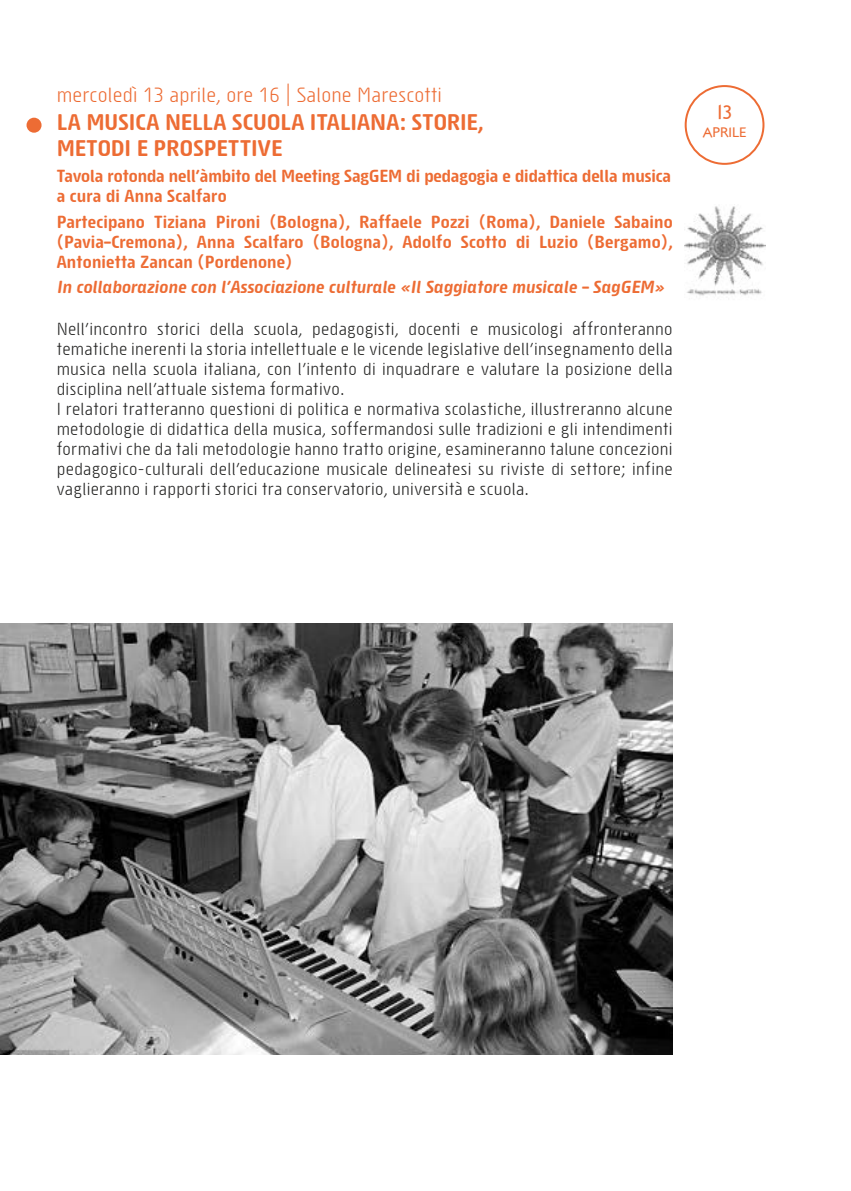
<style>
.page{position:relative;width:851px;height:1191px;background:#fff}
.page>*{position:absolute;margin:0;border:0;box-sizing:border-box;transform-origin:0 0}
.t1{font:700 22px/26px "Sys";letter-spacing:.005em;color:#ed6c34}
.t2{font:20px "Sys";letter-spacing:.01em;color:#ed6c34}
.t3{font:20px "London Between";color:#ed6c34}
.t4{font:17px/20px "Sys";letter-spacing:.015em;color:#222221}
.t5{font:700 17px/20px "Sys";letter-spacing:-.005em;color:#ed6c34}
.t6{font:italic 700 17px "Sys";letter-spacing:.01em;color:#ed6c34}
.t7{font:14px "London Between";color:#ed6c34}
</style>
<div class="page">
<div style="left:27px;top:118px;width:15px;height:15px;background:#ed6c34;border-radius:50%"></div>
<div style="left:684px;top:85px;width:80px;height:80px;border:2px solid #ed6c34;border-radius:50%"></div>
<img style="left:684px;top:206px;width:81px;height:90px">
<img style="left:0;top:624px;width:672px;height:430px">
<p class="t2" style="left:57px;top:82px;width:386px">mercoledì 13 aprile, ore 16 | Salone Marescotti</p>
<p class="t1" style="left:57px;top:108px;width:428px">LA MUSICA NELLA SCUOLA ITALIANA: STORIE,<br>METODI E PROSPETTIVE</p>
<p class="t5" style="left:57px;top:165px;width:615px">Tavola rotonda nell’àmbito del Meeting SagGEM di pedagogia e didattica della musica a cura di Anna Scalfaro</p>
<p class="t5" style="left:57px;top:211px;width:617px;text-align:justify">Partecipano Tiziana Pironi (Bologna), Raffaele Pozzi (Roma), Daniele Sabaino (Pavia–Cremona), Anna Scalfaro (Bologna), Adolfo Scotto di Luzio (Bergamo), Antonietta Zancan (Pordenone)</p>
<p class="t6" style="left:57px;top:276px;width:609px">In collaborazione con l’Associazione culturale «Il Saggiatore musicale – SagGEM»</p>
<p class="t4" style="left:57px;top:318px;width:617px">Nell’incontro storici della scuola, pedagogisti, docenti e musicologi affronteranno tematiche inerenti la storia intellettuale e le vicende legislative dell’insegnamento della musica nella scuola italiana, con l’intento di inquadrare e valutare la posizione della disciplina nell’attuale sistema formativo.<br>I relatori tratteranno questioni di politica e normativa scolastiche, illustreranno alcune metodologie di didattica della musica, soffermandosi sulle tradizioni e gli intendimenti formativi che da tali metodologie hanno tratto origine, esamineranno talune concezioni pedagogico-culturali dell’educazione musicale delineatesi su riviste di settore; infine vaglieranno i rapporti storici tra conservatorio, università e scuola.</p>
<p class="t3" style="left:717px;top:100px;width:16px">13</p>
<p class="t7" style="left:702px;top:124px;width:45px">APRILE</p>
</div>
